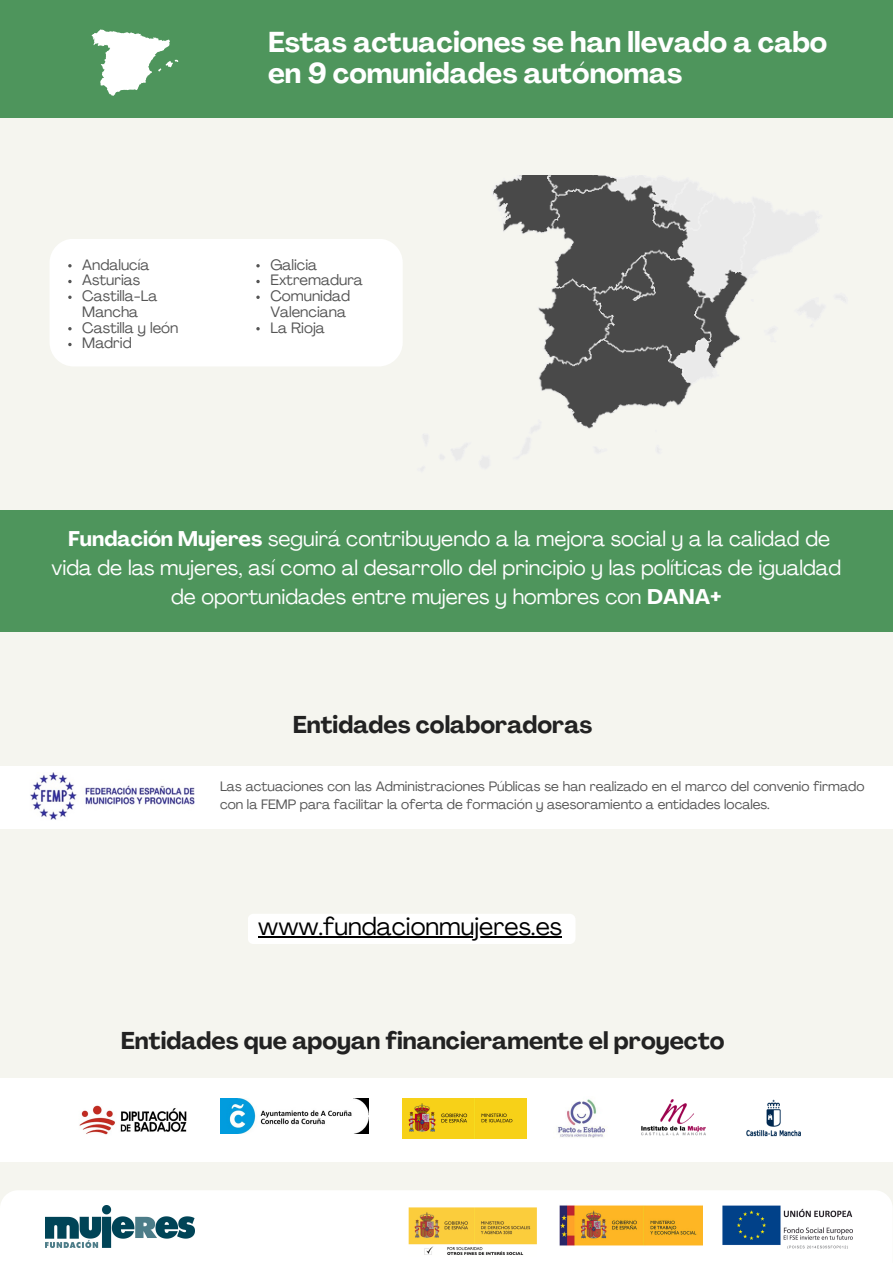
<style>
.page{position:relative;width:893px;height:1264px;background:#fff}
.page>*{position:absolute;margin:0;border:0;box-sizing:border-box;transform-origin:0 0}
.t1{font:700 28.35px/30.3px "Agrandir";color:#fff}
.t2{font:24.75px "Agrandir";color:#000}
.t3{font:700 24px "Agrandir";color:#222}
.t4{font:21px/29.2px "Agrandir";color:#fff;text-align:center}
.t5{font:14.85px/15.8px "Agrandir";color:#545454}
.t6{font:13.5px/18px "Agrandir";color:#545454}
.s1{font-weight:700}
</style>
<div class="page">
<div style="left:0;top:0;width:892px;height:1262px;background:#f5f5ef"></div>
<div style="left:0;top:1190px;width:892px;height:72px;background:#fff"></div>
<img style="left:46px;top:1205px;width:148px;height:42px">
<img style="left:559px;top:1205px;width:144px;height:41px">
<img style="left:722px;top:1205px;width:130px;height:43px">
<img style="left:408px;top:1207px;width:129px;height:48px">
<img style="left:421px;top:175px;width:424px;height:295px">
<div style="left:0;top:0;width:892px;height:117px;background:#4e955c"></div>
<svg style="left:92px;top:29px;width:86px;height:67px"></svg>
<div style="left:0;top:510px;width:892px;height:121px;background:#4e955c"></div>
<div style="left:50px;top:239px;width:352px;height:127px;background:#fff;border-radius:24px"></div>
<svg style="left:68px;top:264px;width:4px;height:3px"></svg>
<svg style="left:68px;top:280px;width:4px;height:3px"></svg>
<svg style="left:68px;top:295px;width:4px;height:4px"></svg>
<svg style="left:68px;top:327px;width:4px;height:3px"></svg>
<svg style="left:68px;top:343px;width:4px;height:3px"></svg>
<svg style="left:256px;top:264px;width:4px;height:3px"></svg>
<svg style="left:256px;top:280px;width:4px;height:3px"></svg>
<svg style="left:256px;top:295px;width:4px;height:4px"></svg>
<svg style="left:256px;top:327px;width:4px;height:3px"></svg>
<div style="left:0;top:765px;width:892px;height:63px;background:#fff"></div>
<div style="left:0;top:1078px;width:892px;height:83px;background:#fff"></div>
<img style="left:746px;top:1099px;width:55px;height:38px">
<img style="left:641px;top:1099px;width:65px;height:37px">
<img style="left:79px;top:1105px;width:108px;height:30px">
<img style="left:558px;top:1099px;width:48px;height:39px">
<img style="left:402px;top:1098px;width:124px;height:40px">
<img style="left:30px;top:772px;width:165px;height:48px">
<div style="left:248px;top:913px;width:327px;height:31px;background:#fff;border-radius:6px"></div>
<hr style="left:258px;top:936px;width:304px;height:2px;background:#000">
<img style="left:220px;top:1098px;width:149px;height:35px">
<p class="t5" style="left:82px;top:258px;width:68px">Andalucía</p>
<p class="t5" style="left:82px;top:274px;width:59px">Asturias</p>
<p class="t5" style="left:82px;top:289px;width:76px">Castilla-La<br>Mancha</p>
<p class="t5" style="left:82px;top:321px;width:98px">Castilla y león</p>
<p class="t5" style="left:82px;top:337px;width:51px">Madrid</p>
<p class="t1" style="left:268px;top:30px;width:560px">Estas actuaciones se han llevado a cabo en 9 comunidades autónomas</p>
<p class="t5" style="left:270px;top:258px;width:48px">Galicia</p>
<p class="t5" style="left:270px;top:274px;width:94px">Extremadura</p>
<p class="t5" style="left:270px;top:289px;width:81px">Comunidad<br>Valenciana</p>
<p class="t5" style="left:270px;top:321px;width:56px">La Rioja</p>
<p class="t4" style="left:51px;top:526px;width:791px"><span class="s1">Fundación Mujeres</span> seguirá contribuyendo a la mejora social y a la calidad de vida de las mujeres, así como al desarrollo del principio y las políticas de igualdad de oportunidades entre mujeres y hombres con <span class="s1">DANA+</span></p>
<p class="t3" style="left:293px;top:715px;width:301px">Entidades colaboradoras</p>
<p class="t6" style="left:220px;top:779px;width:645px">Las actuaciones con las Administraciones Públicas se han realizado en el marco del convenio firmado con la FEMP para facilitar la oferta de formación y asesoramiento a entidades locales.</p>
<p class="t2" style="left:258px;top:916px;width:305px">www.fundacionmujeres.es</p>
<p class="t3" style="left:121px;top:1030px;width:605px">Entidades que apoyan financieramente el proyecto</p>
</div>
